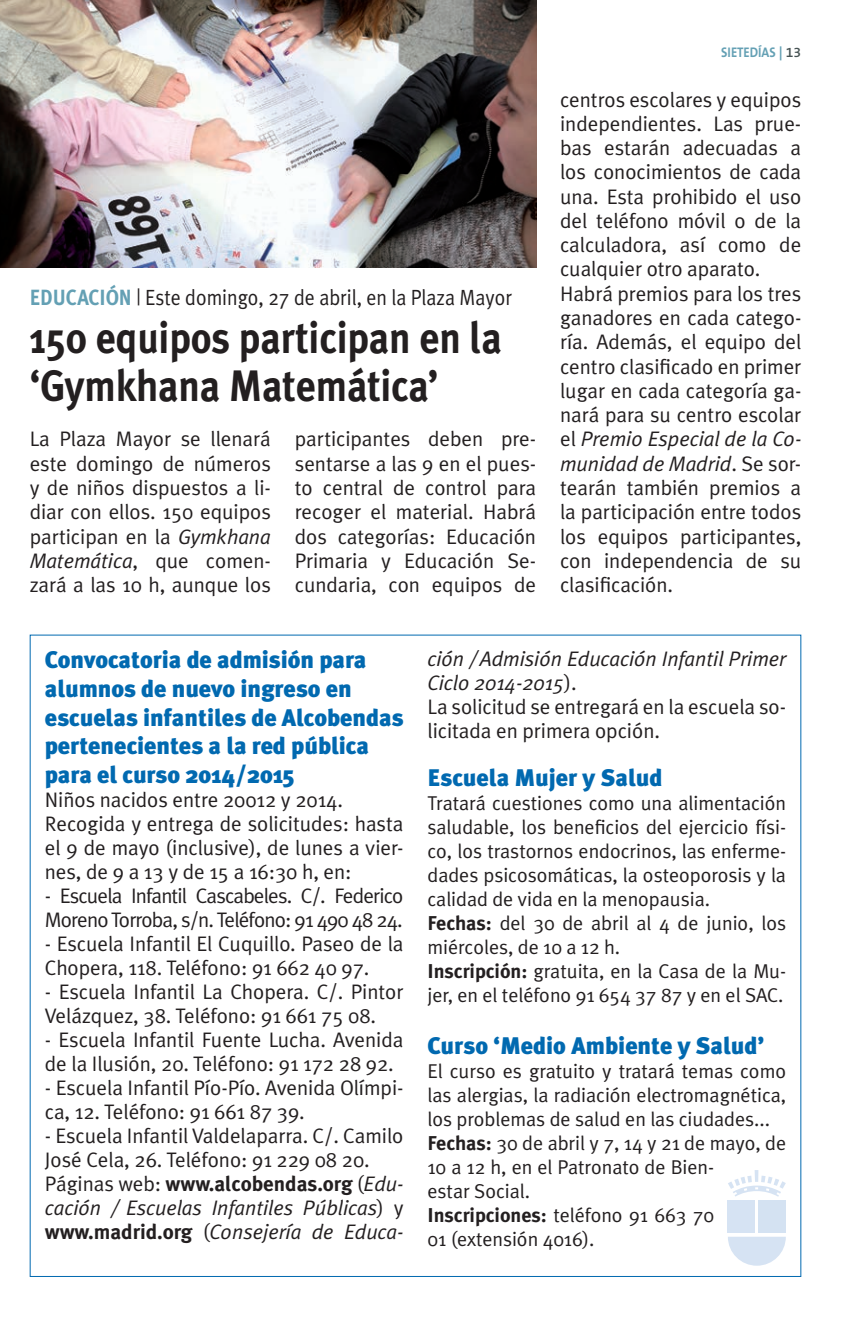
<style>
.page{position:relative;width:845px;height:1321px;background:#fff}
.page>*{position:absolute;margin:0;border:0;box-sizing:border-box;transform-origin:0 0}
.t1{font:700 44px/48px "Meta Plus";letter-spacing:-.005em;color:#231f20;scale:.9 1}
.t2{font:900 24px/28.8px "Meta Plus";letter-spacing:-.005em;color:#0169b0}
.t3{font:22px "Meta Plus Normal";color:#231f20;scale:.9 1}
.t4{font:21px/24.2px "Meta Plus Normal";letter-spacing:-.005em;color:#231f20}
.t5{font:21px/24px "Meta Plus Normal";letter-spacing:-.04em;color:#231f20}
.t6{font:italic 21px/24px "Meta Plus Normal";letter-spacing:-.005em;color:#231f20}
.t7{font:700 21px "Meta Plus";letter-spacing:-.005em;color:#231f20}
.t8{font:20px/24px "Meta Plus Normal";letter-spacing:-.005em;color:#231f20}
.t9{font:700 14px "The Sans B7";color:#64a0b4;scale:.9 1}
.s1{font-family:"Meta Plus";font-weight:700;color:#64a0b4}
.s2{font-style:italic}
.s3{font-family:"The Sans B6";font-weight:600;color:#475354}
.s4{font-family:"Meta Plus Normal";font-weight:400}
.s5{font-family:"Meta Plus Normal";font-weight:400;font-style:italic}
.s6{font-style:normal}
.s7{font-family:"Meta Plus";font-weight:700;font-style:normal}
.s8{font-family:"Meta Plus";font-weight:700}
</style>
<div class="page">
<img style="left:0;top:0;width:536px;height:268px">
<div style="left:727px;top:1201px;width:27px;height:32px;background:#d6e3f3"></div>
<svg style="left:754px;top:1170px;width:4px;height:6px"></svg>
<svg style="left:728px;top:1176px;width:57px;height:21px"></svg>
<svg style="left:728px;top:1237px;width:57px;height:29px"></svg>
<div style="left:758px;top:1201px;width:27px;height:32px;background:#d4e2f2"></div>
<p class="t3" style="left:30px;top:285px;width:537px"><span class="s1">EDUCACIÓN</span> | Este domingo, 27 de abril, en la Plaza Mayor</p>
<h1 class="t1" style="left:30px;top:314px;width:526px">150 equipos participan en la ‘Gymkhana Matemática’</h1>
<p class="t4" style="left:30px;top:427px;width:243px;text-align:justify">La Plaza Mayor se llenará este domingo de números y de niños dispuestos a li&shy;diar con ellos. 150 equipos participan en la <span class="s2">Gymkhana Matemática</span>, que comen&shy;zará a las 10 h, aunque los</p>
<p class="t4" style="left:295px;top:427px;width:243px;text-align:justify">participantes deben pre&shy;sentarse a las 9 en el pues&shy;to central de control para recoger el material. Habrá dos categorías: Educación Primaria y Educación Se&shy;cundaria, con equipos de</p>
<p class="t9" style="left:720px;top:45px;width:91px">SIETEDÍAS | <span class="s3">13</span></p>
<p class="t4" style="left:560px;top:87px;width:243px">centros escolares y equipos independientes. Las prue&shy;bas estarán adecuadas a los conocimientos de cada una. Esta prohibido el uso del teléfono móvil o de la calculadora, así como de cualquier otro aparato.<br>Habrá premios para los tres ganadores en cada catego&shy;ría. Además, el equipo del centro clasificado en primer lugar en cada categoría ga&shy;nará para su centro escolar el <span class="s2">Premio Especial de la Co&shy;munidad de Madrid</span>. Se sor&shy;tearán también premios a la participación entre todos los equipos participantes, con independencia de su clasificación.</p>
<p class="t2" style="left:45px;top:645px;width:360px">Convocatoria de admisión para alumnos de nuevo ingreso en escuelas infantiles de Alcobendas pertenecientes a la red pública para el curso 2014/2015</p>
<p class="t4" style="left:45px;top:788px;width:360px">Niños nacidos entre 20012 y 2014.<br>Recogida y entrega de solicitudes: hasta el 9 de mayo (inclusive), de lunes a vier&shy;nes, de 9 a 13 y de 15 a 16:30 h, en:</p>
<p class="t5" style="left:45px;top:884px;width:360px">- Escuela Infantil Cascabeles. C/. Federico<br>Moreno Torroba, s/n. Teléfono: 91 490 48 24.</p>
<p class="t4" style="left:45px;top:932px;width:360px">- Escuela Infantil El Cuquillo. Paseo de la<br>Chopera, 118. Teléfono: 91 662 40 97.</p>
<p class="t4" style="left:45px;top:980px;width:360px">- Escuela Infantil La Chopera. C/. Pintor<br>Velázquez, 38. Teléfono: 91 661 75 08.</p>
<p class="t4" style="left:45px;top:1028px;width:360px">- Escuela Infantil Fuente Lucha. Avenida de la Ilusión, 20. Teléfono: 91 172 28 92.</p>
<p class="t4" style="left:45px;top:1076px;width:360px">- Escuela Infantil Pío-Pío. Avenida Olímpi&shy;ca, 12. Teléfono: 91 661 87 39.</p>
<p class="t4" style="left:45px;top:1124px;width:360px">- Escuela Infantil Valdelaparra. C/. Camilo<br>José Cela, 26. Teléfono: 91 229 08 20.</p>
<p class="t7" style="left:45px;top:1172px;width:360px"><span class="s4">Páginas web:</span> www.alcobendas.org <span class="s4">(</span><span class="s5">Edu-</span></p>
<p class="t6" style="left:45px;top:1196px;width:360px">cación / Escuelas Infantiles Públicas<span class="s6">) y </span><span class="s7">www.madrid.org</span> <span class="s6">(</span>Consejería de Educa-</p>
<p class="t4" style="left:427px;top:647px;width:360px"><span class="s2">ción / Admisión Educación Infantil Primer Ciclo 2014-2015</span>).<br>La solicitud se entregará en la escuela so&shy;licitada en primera opción.</p>
<p class="t2" style="left:427px;top:764px;width:236px">Escuela Mujer y Salud</p>
<p class="t8" style="left:427px;top:791px;width:360px">Tratará cuestiones como una alimentación saludable, los beneficios del ejercicio físi&shy;co, los trastornos endocrinos, las enferme&shy;dades psicosomáticas, la osteoporosis y la calidad de vida en la menopausia.<br><span class="s8">Fechas:</span> del 30 de abril al 4 de junio, los miércoles, de 10 a 12 h.<br><span class="s8">Inscripción:</span> gratuita, en la Casa de la Mu&shy;jer, en el teléfono 91 654 37 87 y en el SAC.</p>
<p class="t2" style="left:427px;top:1031px;width:338px">Curso ‘Medio Ambiente y Salud’</p>
<p class="t8" style="left:427px;top:1058px;width:360px">El curso es gratuito y tratará temas como las alergias, la radiación electromagnética, los problemas de salud en las ciudades...<br><span class="s8">Fechas:</span> 30 de abril y 7, 14 y 21 de mayo, de 10 a 12 h, en el Patronato de Bien-<br>estar Social.<br><span class="s8">Inscripciones:</span> teléfono 91 663 70<br>01 (extensión 4016).</p>
</div>
